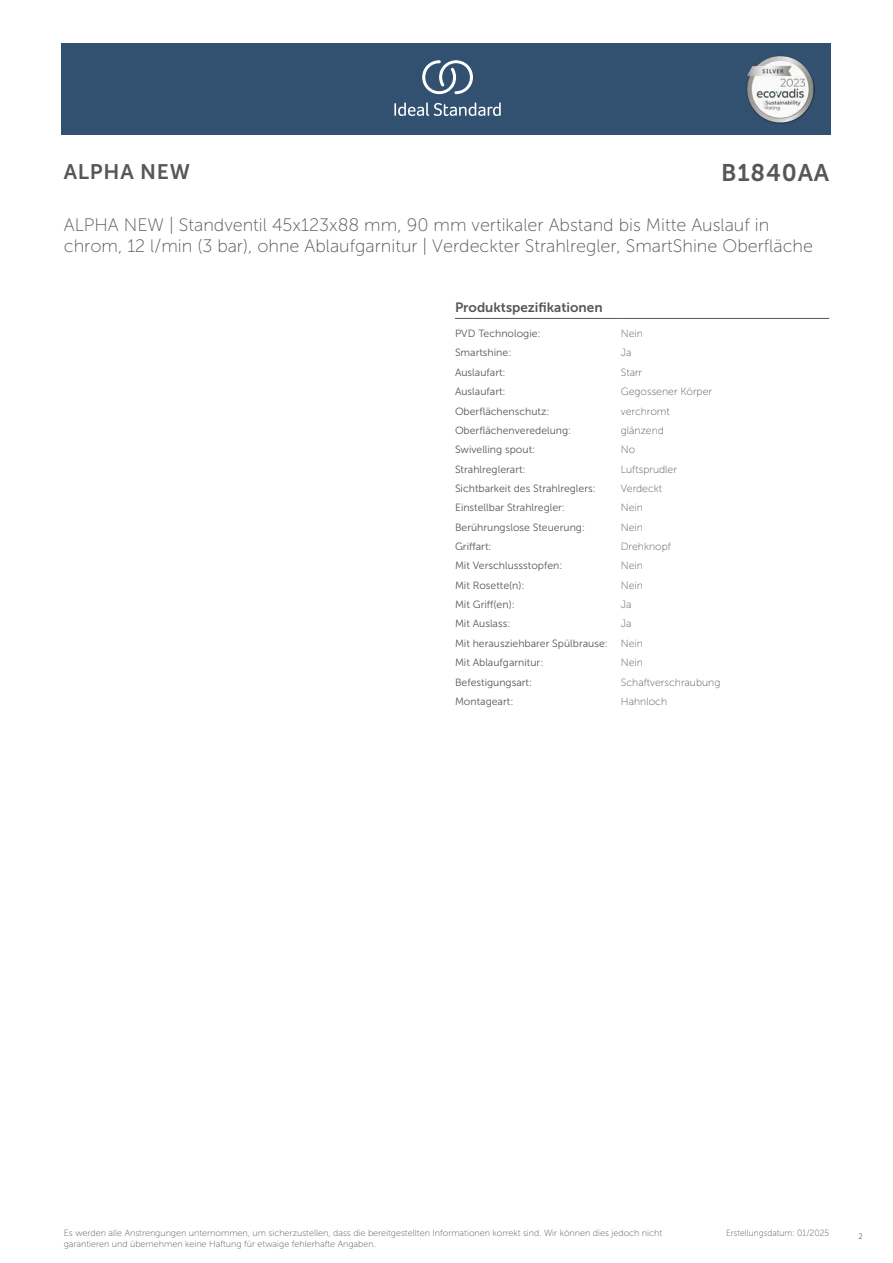
<style>
.page{position:relative;width:893px;height:1263px;background:#fff}
.page>*{position:absolute;margin:0;border:0;box-sizing:border-box;transform-origin:0 0}
.t1{font:24px "Museo Sans 700";letter-spacing:.035em;color:#575756}
.t2{font:21px "Museo Sans 700";letter-spacing:.035em;color:#575756}
.t3{font:18px/21.6px "Museo Sans 100";color:#575756}
.t4{font:13.5px "Museo Sans 700";color:#575756}
.t5{font:10.5px/19.4px "Museo Sans 300";color:#575756}
.t6{font:10.5px "Museo Sans 100";color:#575756}
.t7{font:9px/10.8px "Museo Sans 100";color:#575756}
.t8{font:9px "Museo Sans 100";color:#575756;scale:.95 1}
.t9{font:300 9px "Calibri";color:#575756;scale:.95 1}
.s1{font-family:"Museo Sans 100"}
</style>
<div class="page">
<div style="left:62px;top:43px;width:769px;height:91px;background:#325070"></div>
<hr style="left:455px;top:318px;width:166px;height:1px;background:#575756">
<hr style="left:621px;top:318px;width:208px;height:1px;background:#575756">
<svg style="left:394px;top:102px;width:107px;height:14px"></svg>
<svg style="left:422px;top:60px;width:51px;height:34px"></svg>
<img style="left:746px;top:56px;width:68px;height:67px">
<h2 class="t2" style="left:64px;top:160px;width:128px">ALPHA NEW</h2>
<h1 class="t1" style="left:721px;top:160px;width:109px">B1840AA</h1>
<h3 class="t3" style="left:64px;top:214px;width:751px">ALPHA NEW | Standventil 45x123x88 mm, 90 mm vertikaler Abstand bis Mitte Auslauf in chrom, 12 l/min (3 bar), ohne Ablaufgarnitur | Verdeckter Strahlregler, SmartShine Oberfläche</h3>
<p class="t4" style="left:455px;top:300px;width:149px">Produktspezifikationen</p>
<p class="t5" style="left:455px;top:324px;width:87px">PVD Technologie:</p>
<p class="t6" style="left:621px;top:328px;width:24px">Nein</p>
<p class="t5" style="left:455px;top:343px;width:58px">Smartshine:</p>
<p class="t6" style="left:621px;top:347px;width:12px">Ja</p>
<p class="t5" style="left:455px;top:363px;width:52px">Auslaufart:</p>
<p class="t6" style="left:621px;top:367px;width:23px">Starr</p>
<p class="t5" style="left:455px;top:382px;width:52px">Auslaufart:</p>
<p class="t6" style="left:621px;top:386px;width:93px">Gegossener Körper</p>
<p class="t5" style="left:455px;top:401px;width:96px">Oberflächenschutz:</p>
<p class="t6" style="left:621px;top:405px;width:50px">verchromt</p>
<p class="t5" style="left:455px;top:421px;width:118px">Oberflächenveredelung:</p>
<p class="t6" style="left:621px;top:425px;width:45px">glänzend</p>
<p class="t5" style="left:455px;top:440px;width:82px">Swivelling spout:</p>
<p class="t6" style="left:621px;top:444px;width:16px">No</p>
<p class="t5" style="left:455px;top:459px;width:72px">Strahlreglerart:</p>
<p class="t6" style="left:621px;top:463px;width:58px">Luftsprudler</p>
<p class="t5" style="left:455px;top:479px;width:142px">Sichtbarkeit des Strahlreglers:</p>
<p class="t6" style="left:621px;top:483px;width:43px">Verdeckt</p>
<p class="t5" style="left:455px;top:498px;width:111px">Einstellbar Strahlregler:</p>
<p class="t6" style="left:621px;top:502px;width:24px">Nein</p>
<p class="t5" style="left:455px;top:517px;width:132px">Berührungslose Steuerung:</p>
<p class="t6" style="left:621px;top:521px;width:24px">Nein</p>
<p class="t5" style="left:455px;top:537px;width:38px">Griffart:</p>
<p class="t6" style="left:621px;top:541px;width:52px">Drehknopf</p>
<p class="t5" style="left:455px;top:556px;width:109px">Mit Verschlussstopfen:</p>
<p class="t6" style="left:621px;top:560px;width:24px">Nein</p>
<p class="t5" style="left:455px;top:575px;width:71px">Mit Rosette(n):</p>
<p class="t6" style="left:621px;top:579px;width:24px">Nein</p>
<p class="t5" style="left:455px;top:595px;width:61px">Mit Griff(en):</p>
<p class="t6" style="left:621px;top:599px;width:12px">Ja</p>
<p class="t5" style="left:455px;top:614px;width:57px">Mit Auslass:</p>
<p class="t6" style="left:621px;top:618px;width:12px">Ja</p>
<p class="t5" style="left:455px;top:634px;width:189px">Mit herausziehbarer Spülbrause: <span class="s1">Nein<br></span>Mit Ablaufgarnitur:</p>
<p class="t6" style="left:621px;top:657px;width:24px">Nein</p>
<p class="t5" style="left:455px;top:672px;width:79px">Befestigungsart:</p>
<p class="t6" style="left:621px;top:676px;width:101px">Schaftverschraubung</p>
<p class="t5" style="left:455px;top:692px;width:60px">Montageart:</p>
<p class="t6" style="left:621px;top:696px;width:48px">Hahnloch</p>
<p class="t7" style="left:64px;top:1227px;width:600px">Es werden alle Anstrengungen unternommen, um sicherzustellen, dass die bereitgestellten Informationen korrekt sind. Wir können dies jedoch nicht garantieren und übernehmen keine Haftung für etwaige fehlerhafte Angaben.</p>
<p class="t8" style="left:726px;top:1228px;width:110px">Erstellungsdatum: 01/2025</p>
<p class="t9" style="left:858px;top:1230px;width:6px">2</p>
</div>
